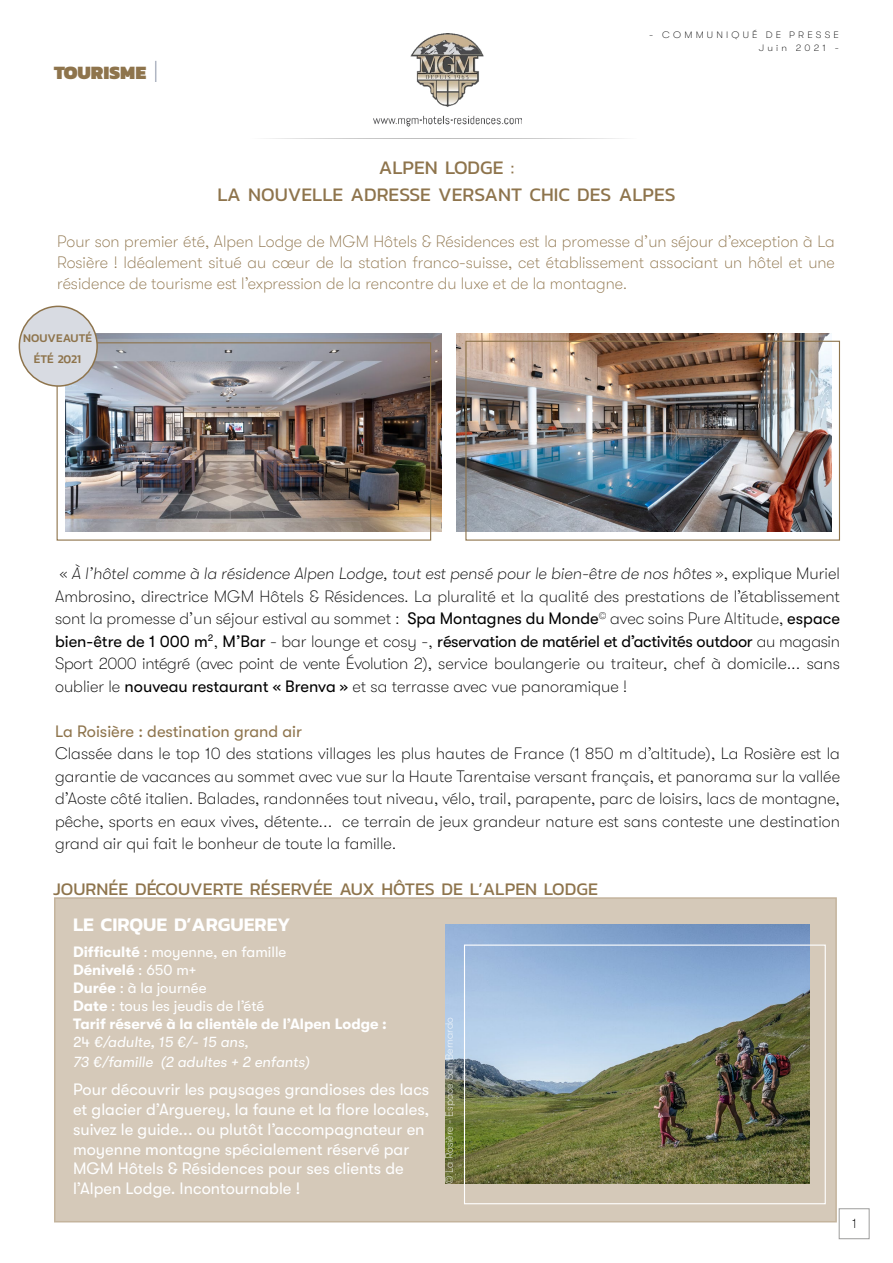
<style>
.page{position:relative;width:893px;height:1263px;background:#fff}
.page>*{position:absolute;margin:0;border:0;box-sizing:border-box;transform-origin:0 0}
.t1{font:19.5px/27px "Kanit";color:#8e744c;text-align:center}
.t2{font:600 19.5px "Kanit";color:#fff}
.t3{font:900 19.2px "Kanit";color:#8e744c}
.t4{font:18px "Kanit";color:#8e744c}
.t5{font:100 16.5px/22.5px "GT Walsheim";color:#000;text-align:justify}
.t6{font:100 16.5px/21px "GT Walsheim";color:#8e744c;text-align:justify}
.t7{font:16.5px/19.8px "GT Walsheim";color:#fff}
.t8{font:16.5px "GT Walsheim";color:#8e744c}
.t9{font:700 15px/18px "GT Walsheim";color:#fff}
.t10{font:15px/19.8px "GT Walsheim";color:#fff}
.t11{font:100 13.5px "GT Walsheim";color:#000}
.t12{font:500 12px/21px "Kanit";letter-spacing:.005em;color:#8e744c;text-align:center}
.t13{font:100 10.5px "GT Walsheim";color:#fff}
.t14{font:100 9.3px/12.6px "GT Walsheim";letter-spacing:.32em;color:#000;text-align:right;scale:1.07 1}
.s1{font-weight:100;font-size:33px;color:#8791a4}
.s2{color:#fff}
.s3{font-weight:400}
</style>
<div class="page">
<img style="left:66px;top:333px;width:375px;height:198px">
<div style="left:57px;top:342px;width:374px;height:199px;border:1px solid #8e744c"></div>
<div style="left:839px;top:1208px;width:30px;height:31px;border:1px solid #9d9d9c"></div>
<img style="left:373px;top:34px;width:149px;height:93px">
<hr style="left:250px;top:138px;width:387px;height:1px;background:#acacac">
<div style="left:54px;top:897px;width:783px;height:325px;background:#d5c9b9;border:2px solid #c4b49d"></div>
<div style="left:19px;top:306px;width:78px;height:80px;background:#d8dbe2;border-radius:50%"></div>
<div style="left:19px;top:306px;width:79px;height:81px;border:2px solid #8e744c;border-radius:50%"></div>
<img style="left:456px;top:333px;width:375px;height:199px">
<div style="left:465px;top:341px;width:375px;height:200px;border:1px solid #8e744c"></div>
<img style="left:445px;top:924px;width:364px;height:259px">
<div style="left:464px;top:944px;width:362px;height:260px;border:1px solid #fff"></div>
<p class="t3" style="left:54px;top:56px;width:107px">TOURISME <span class="s1">I</span></p>
<p class="t14" style="left:649px;top:29px;width:179px">- COMMUNIQUÉ DE PRESSE<br>Juin 2021 -</p>
<p class="t1" style="left:217px;top:154px;width:460px">ALPEN LODGE :<br>LA NOUVELLE ADRESSE VERSANT CHIC DES ALPES</p>
<p class="t6" style="left:57px;top:231px;width:779px">Pour son premier été, Alpen Lodge de MGM Hôtels &amp; Résidences est la promesse d’un séjour d’exception à La Rosière ! Idéalement situé au cœur de la station franco-suisse, cet établissement associant un hôtel et une résidence de tourisme est l’expression de la rencontre du luxe et de la montagne.</p>
<p class="t12" style="left:23px;top:327px;width:70px">NOUVEAUTÉ<br>ÉTÉ 2021</p>
<p class="t5" style="left:55px;top:562px;width:786px"><span class="s2">.</span>« À l’hôtel comme à la résidence Alpen Lodge, tout est pensé pour le bien-être de nos hôtes », explique Muriel Ambrosino, directrice MGM Hôtels &amp; Résidences. La pluralité et la qualité des prestations de l’établissement sont la promesse d’un séjour estival au sommet : <span class="s3">Spa Montagnes du Monde</span><sup>©</sup> avec soins Pure Altitude, <span class="s3">espace bien-être de 1 000 m</span><sup>2</sup>, <span class="s3">M’Bar</span> - bar lounge et cosy -, <span class="s3">réservation de matériel et d’activités outdoor</span> au magasin Sport 2000 intégré (avec point de vente Évolution 2), service boulangerie ou traiteur, chef à domicile... sans oublier le <span class="s3">nouveau restaurant « Brenva »</span> et sa terrasse avec vue panoramique !</p>
<p class="t8" style="left:55px;top:722px;width:249px">La Roisière : destination grand air</p>
<p class="t5" style="left:55px;top:742px;width:787px">Classée dans le top 10 des stations villages les plus hautes de France (1 850 m d’altitude), La Rosière est la garantie de vacances au sommet avec vue sur la Haute Tarentaise versant français, et panorama sur la vallée d’Aoste côté italien. Balades, randonnées tout niveau, vélo, trail, parapente, parc de loisirs, lacs de montagne, pêche, sports en eaux vives, détente... ce terrain de jeux grandeur nature est sans conteste une destination grand air qui fait le bonheur de toute la famille.</p>
<p class="t4" style="left:53px;top:876px;width:546px">JOURNÉE DÉCOUVERTE RÉSERVÉE AUX HÔTES DE L’ALPEN LODGE</p>
<p class="t2" style="left:73px;top:909px;width:219px">LE CIRQUE D’ARGUEREY</p>
<p class="t9" style="left:73px;top:943px;width:315px">Difficulté <span class="s3">: moyenne, en famille<br></span>Dénivelé <span class="s3">: 650 m+<br></span>Durée <span class="s3">: à la journée<br></span>Date <span class="s3">: tous les jeudis de l’été<br></span>Tarif réservé à la clientèle de l’Alpen Lodge :</p>
<p class="t10" style="left:73px;top:1032px;width:238px">24 €/adulte, 15 €/- 15 ans,<br>73 €/famille (2 adultes + 2 enfants)</p>
<p class="t7" style="left:73px;top:1080px;width:358px">Pour découvrir les paysages grandioses des lacs et glacier d’Arguerey, la faune et la flore locales, suivez le guide... ou plutôt l’accompagnateur en moyenne montagne spécialement réservé par MGM Hôtels &amp; Résidences pour ses clients de l’Alpen Lodge. Incontournable !</p>
<p class="t13" style="left:443px;top:1184px;width:169px;rotate:-90deg">© La Rosière - Espace San Bernardo</p>
<p class="t11" style="left:852px;top:1215px;width:6px">1</p>
</div>
